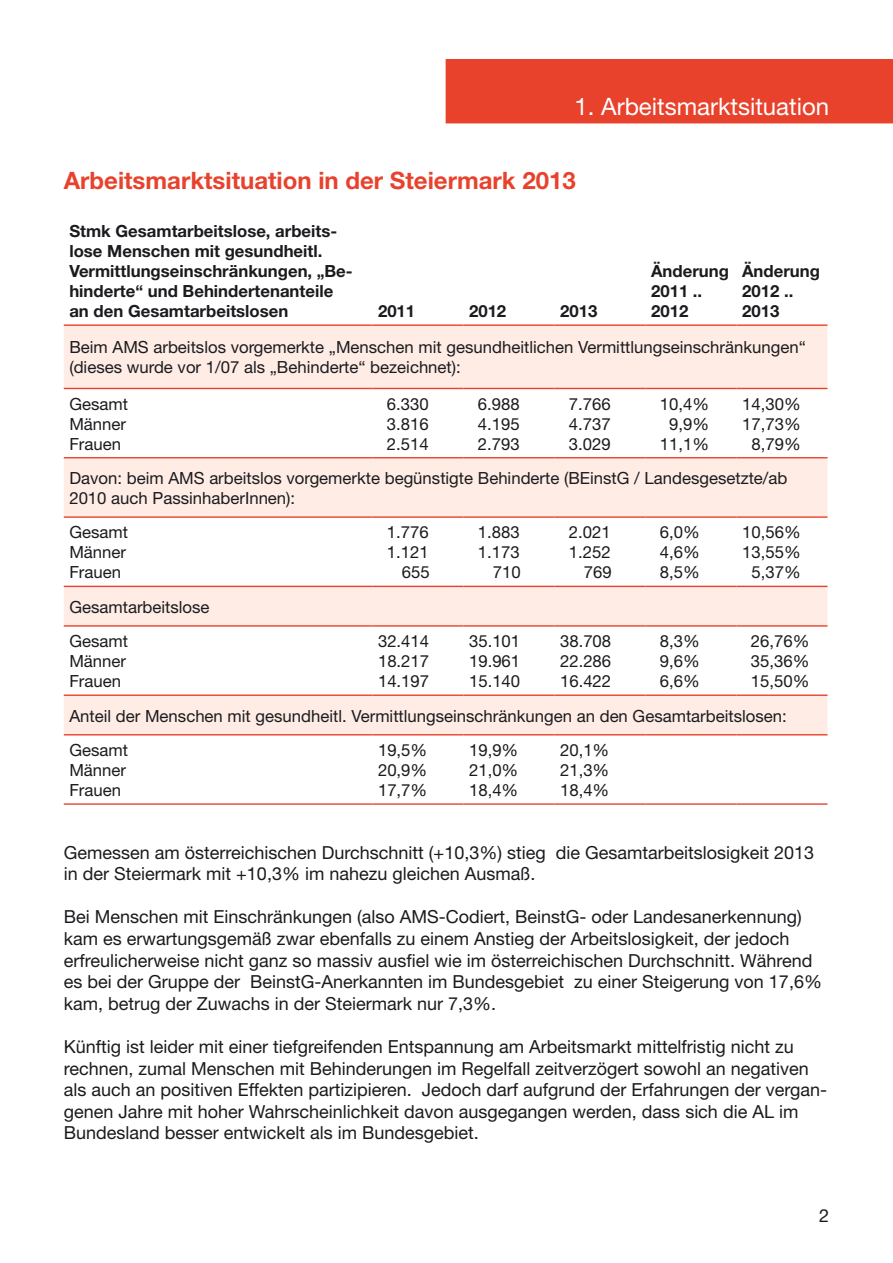
<style>
.page{position:relative;width:893px;height:1263px;background:#fff}
.page>*{position:absolute;margin:0;border:0;box-sizing:border-box;transform-origin:0 0}
.t1{font:700 24px "Helvetica Neue";color:#e8422d}
.t2{font:24px "Helvetica Neue";color:#fff}
.t3{font:18px/21.6px "Helvetica Neue";color:#1b1b1f}
.t4{font:16.8px/20.1px "Helvetica Neue";color:#1b1b1f;text-align:justify}
.t5{font:700 16.8px/20.1px "Helvetica Neue";color:#1b1b1f}
</style>
<div class="page">
<div style="left:446px;top:60px;width:447px;height:63px;background:#e8422d"></div>
<svg style="left:64px;top:326px;width:763px;height:190px;fill:#feece5"></svg>
<svg style="left:64px;top:587px;width:763px;height:147px;fill:#feece5"></svg>
<hr style="left:64px;top:324px;width:308px;height:2px;background:#e8422d">
<hr style="left:372px;top:324px;width:91px;height:2px;background:#e8422d">
<hr style="left:463px;top:324px;width:91px;height:2px;background:#e8422d">
<hr style="left:554px;top:324px;width:91px;height:2px;background:#e8422d">
<hr style="left:645px;top:324px;width:91px;height:2px;background:#e8422d">
<hr style="left:736px;top:324px;width:91px;height:2px;background:#e8422d">
<hr style="left:64px;top:388px;width:308px;height:1px;background:#e8422d">
<hr style="left:372px;top:388px;width:91px;height:1px;background:#e8422d">
<hr style="left:463px;top:388px;width:91px;height:1px;background:#e8422d">
<hr style="left:554px;top:388px;width:91px;height:1px;background:#e8422d">
<hr style="left:645px;top:388px;width:91px;height:1px;background:#e8422d">
<hr style="left:736px;top:388px;width:91px;height:1px;background:#e8422d">
<hr style="left:64px;top:457px;width:308px;height:1px;background:#e8422d">
<hr style="left:372px;top:457px;width:91px;height:1px;background:#e8422d">
<hr style="left:463px;top:457px;width:91px;height:1px;background:#e8422d">
<hr style="left:554px;top:457px;width:91px;height:1px;background:#e8422d">
<hr style="left:645px;top:457px;width:91px;height:1px;background:#e8422d">
<hr style="left:736px;top:457px;width:91px;height:1px;background:#e8422d">
<hr style="left:64px;top:516px;width:308px;height:2px;background:#e8422d">
<hr style="left:372px;top:516px;width:91px;height:2px;background:#e8422d">
<hr style="left:463px;top:516px;width:91px;height:2px;background:#e8422d">
<hr style="left:554px;top:516px;width:91px;height:2px;background:#e8422d">
<hr style="left:645px;top:516px;width:91px;height:2px;background:#e8422d">
<hr style="left:736px;top:516px;width:91px;height:2px;background:#e8422d">
<hr style="left:64px;top:586px;width:308px;height:1px;background:#e8422d">
<hr style="left:372px;top:586px;width:91px;height:1px;background:#e8422d">
<hr style="left:463px;top:586px;width:91px;height:1px;background:#e8422d">
<hr style="left:554px;top:586px;width:91px;height:1px;background:#e8422d">
<hr style="left:645px;top:586px;width:91px;height:1px;background:#e8422d">
<hr style="left:736px;top:586px;width:91px;height:1px;background:#e8422d">
<hr style="left:64px;top:625px;width:308px;height:2px;background:#e8422d">
<hr style="left:372px;top:625px;width:91px;height:2px;background:#e8422d">
<hr style="left:463px;top:625px;width:91px;height:2px;background:#e8422d">
<hr style="left:554px;top:625px;width:91px;height:2px;background:#e8422d">
<hr style="left:645px;top:625px;width:91px;height:2px;background:#e8422d">
<hr style="left:736px;top:625px;width:91px;height:2px;background:#e8422d">
<hr style="left:64px;top:694px;width:308px;height:2px;background:#e8422d">
<hr style="left:372px;top:694px;width:91px;height:2px;background:#e8422d">
<hr style="left:463px;top:694px;width:91px;height:2px;background:#e8422d">
<hr style="left:554px;top:694px;width:91px;height:2px;background:#e8422d">
<hr style="left:645px;top:694px;width:91px;height:2px;background:#e8422d">
<hr style="left:736px;top:694px;width:91px;height:2px;background:#e8422d">
<hr style="left:64px;top:734px;width:308px;height:1px;background:#e8422d">
<hr style="left:372px;top:734px;width:91px;height:1px;background:#e8422d">
<hr style="left:463px;top:734px;width:91px;height:1px;background:#e8422d">
<hr style="left:554px;top:734px;width:91px;height:1px;background:#e8422d">
<hr style="left:645px;top:734px;width:91px;height:1px;background:#e8422d">
<hr style="left:736px;top:734px;width:91px;height:1px;background:#e8422d">
<hr style="left:64px;top:803px;width:308px;height:2px;background:#e8422d">
<hr style="left:372px;top:803px;width:91px;height:2px;background:#e8422d">
<hr style="left:463px;top:803px;width:91px;height:2px;background:#e8422d">
<hr style="left:554px;top:803px;width:91px;height:2px;background:#e8422d">
<hr style="left:645px;top:803px;width:91px;height:2px;background:#e8422d">
<hr style="left:736px;top:803px;width:91px;height:2px;background:#e8422d">
<h1 class="t2" style="left:574px;top:92px;width:256px">1. Arbeitsmarktsituation</h1>
<h1 class="t1" style="left:64px;top:165px;width:513px">Arbeitsmarktsituation in der Steiermark 2013</h1>
<p class="t5" style="left:69px;top:220px;width:285px">Stmk Gesamtarbeitslose, arbeits&shy;lose Menschen mit gesundheitl.<br>Vermittlungseinschränkungen, „Be&shy;hinderte“ und Behindertenanteile an den Gesamtarbeitslosen</p>
<p class="t5" style="left:651px;top:261px;width:79px">Änderung<br>2011 ..<br>2012</p>
<p class="t5" style="left:742px;top:261px;width:79px">Änderung<br>2012 ..<br>2013</p>
<p class="t4" style="left:69px;top:337px;width:738px">Beim AMS arbeitslos vorgemerkte „Menschen mit gesundheitlichen Vermittlungseinschränkungen“ (dieses wurde vor 1/07 als „Behinderte“ bezeichnet):</p>
<p class="t4" style="left:69px;top:393px;width:60px">Gesamt Männer Frauen</p>
<p class="t4" style="left:387px;top:393px;width:43px">6.330<br>3.816<br>2.514</p>
<p class="t4" style="left:478px;top:393px;width:43px">6.988<br>4.195<br>2.793</p>
<p class="t4" style="left:569px;top:393px;width:43px">7.766<br>4.737<br>3.029</p>
<p class="t4" style="left:660px;top:393px;width:51px;text-align:center">10,4%<br>9,9%<br>11,1%</p>
<p class="t4" style="left:742px;top:393px;width:60px;text-align:center">14,30%<br>17,73%<br>8,79%</p>
<p class="t4" style="left:69px;top:468px;width:720px">Davon: beim AMS arbeitslos vorgemerkte begünstigte Behinderte (BEinstG / Landesgesetzte/ab<br>2010 auch PassinhaberInnen):</p>
<p class="t4" style="left:69px;top:522px;width:60px">Gesamt Männer Frauen</p>
<p class="t4" style="left:387px;top:522px;width:44px;text-align:right">1.776<br>1.121<br>655</p>
<p class="t4" style="left:478px;top:522px;width:44px;text-align:right">1.883<br>1.173<br>710</p>
<p class="t4" style="left:569px;top:522px;width:44px;text-align:right">2.021<br>1.252<br>769</p>
<p class="t4" style="left:660px;top:522px;width:42px">6,0% 4,6% 8,5%</p>
<p class="t4" style="left:742px;top:522px;width:60px;text-align:center">10,56%<br>13,55%<br>5,37%</p>
<p class="t4" style="left:69px;top:589px;width:142px;line-height:34.3px">Gesamtarbeitslose<br>Gesamt</p>
<p class="t4" style="left:69px;top:651px;width:58px">Männer<br>Frauen</p>
<p class="t5" style="left:378px;top:301px;width:39px">2011</p>
<p class="t5" style="left:469px;top:301px;width:39px">2012</p>
<p class="t5" style="left:560px;top:301px;width:39px">2013</p>
<p class="t4" style="left:378px;top:631px;width:53px">32.414<br>18.217<br>14.197</p>
<p class="t4" style="left:469px;top:631px;width:53px">35.101<br>19.961<br>15.140</p>
<p class="t4" style="left:560px;top:631px;width:53px">38.708<br>22.286<br>16.422</p>
<p class="t4" style="left:660px;top:631px;width:42px">8,3% 9,6% 6,6%</p>
<p class="t4" style="left:751px;top:631px;width:60px">26,76% 35,36% 15,50%</p>
<p class="t4" style="left:69px;top:698px;width:719px;line-height:34.3px">Anteil der Menschen mit gesundheitl. Vermittlungseinschränkungen an den Gesamtarbeitslosen:<br>Gesamt</p>
<p class="t4" style="left:69px;top:760px;width:58px">Männer<br>Frauen</p>
<p class="t4" style="left:378px;top:740px;width:51px">19,5% 20,9% 17,7%</p>
<p class="t4" style="left:469px;top:740px;width:51px">19,9% 21,0% 18,4%</p>
<p class="t4" style="left:560px;top:740px;width:51px">20,1% 21,3% 18,4%</p>
<p class="t3" style="left:64px;top:841px;width:752px">Gemessen am österreichischen Durchschnitt (+10,3%) stieg die Gesamtarbeitslosigkeit 2013 in der Steiermark mit +10,3% im nahezu gleichen Ausmaß.</p>
<p class="t3" style="left:64px;top:906px;width:760px">Bei Menschen mit Einschränkungen (also AMS-Codiert, BeinstG- oder Landesanerkennung) kam es erwartungsgemäß zwar ebenfalls zu einem Anstieg der Arbeitslosigkeit, der jedoch erfreulicherweise nicht ganz so massiv ausfiel wie im österreichischen Durchschnitt. Während es bei der Gruppe der BeinstG-Anerkannten im Bundesgebiet zu einer Steigerung von 17,6% kam, betrug der Zuwachs in der Steiermark nur 7,3%.</p>
<p class="t3" style="left:64px;top:1035px;width:765px">Künftig ist leider mit einer tiefgreifenden Entspannung am Arbeitsmarkt mittelfristig nicht zu rechnen, zumal Menschen mit Behinderungen im Regelfall zeitverzögert sowohl an negativen als auch an positiven Effekten partizipieren. Jedoch darf aufgrund der Erfahrungen der vergan&shy;genen Jahre mit hoher Wahrscheinlichkeit davon ausgegangen werden, dass sich die AL im Bundesland besser entwickelt als im Bundesgebiet.</p>
<p class="t3" style="left:819px;top:1204px;width:12px">2</p>
</div>
